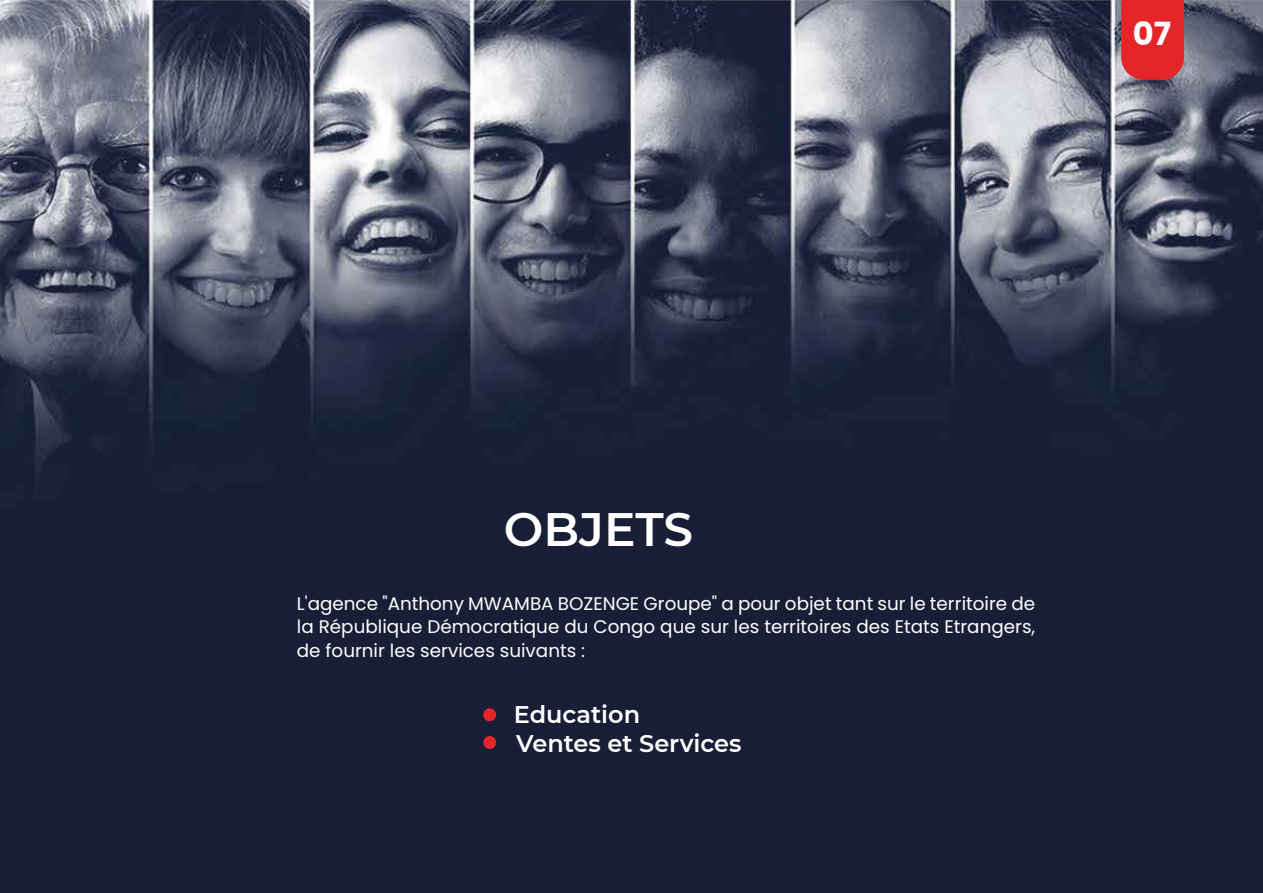
<style>
.page{position:relative;width:1263px;height:893px;background:#fff}
.page>*{position:absolute;margin:0;border:0;box-sizing:border-box;transform-origin:0 0}
.t1{font:600 46.8px "Montserrat";color:#fff}
.t2{font:700 31.95px "Poppins";color:#fff}
.t3{font:600 24px/29px "Montserrat";color:#fff}
.t4{font:18.3px/23.4px "Poppins";color:#fff;text-align:justify}
</style>
<div class="page">
<img style="left:0;top:0;width:1263px;height:893px">
<div style="left:1121px;top:0;width:63px;height:80px;background:#e52629"></div>
<div style="left:483px;top:708px;width:13px;height:13px;background:#e52629;border-radius:50%"></div>
<div style="left:483px;top:736px;width:13px;height:13px;background:#e52629;border-radius:50%"></div>
<h2 class="t2" style="left:1133px;top:15px;width:40px">07</h2>
<h1 class="t1" style="left:504px;top:496px;width:191px">OBJETS</h1>
<p class="t4" style="left:297px;top:592px;width:740px">L'agence "Anthony MWAMBA BOZENGE Groupe" a pour objet tant sur le territoire de la République Démocratique du Congo que sur les territoires des Etats Etrangers, de fournir les services suivants :</p>
<h3 class="t3" style="left:514px;top:699px;width:229px">Education<br>Ventes et Services</h3>
</div>
